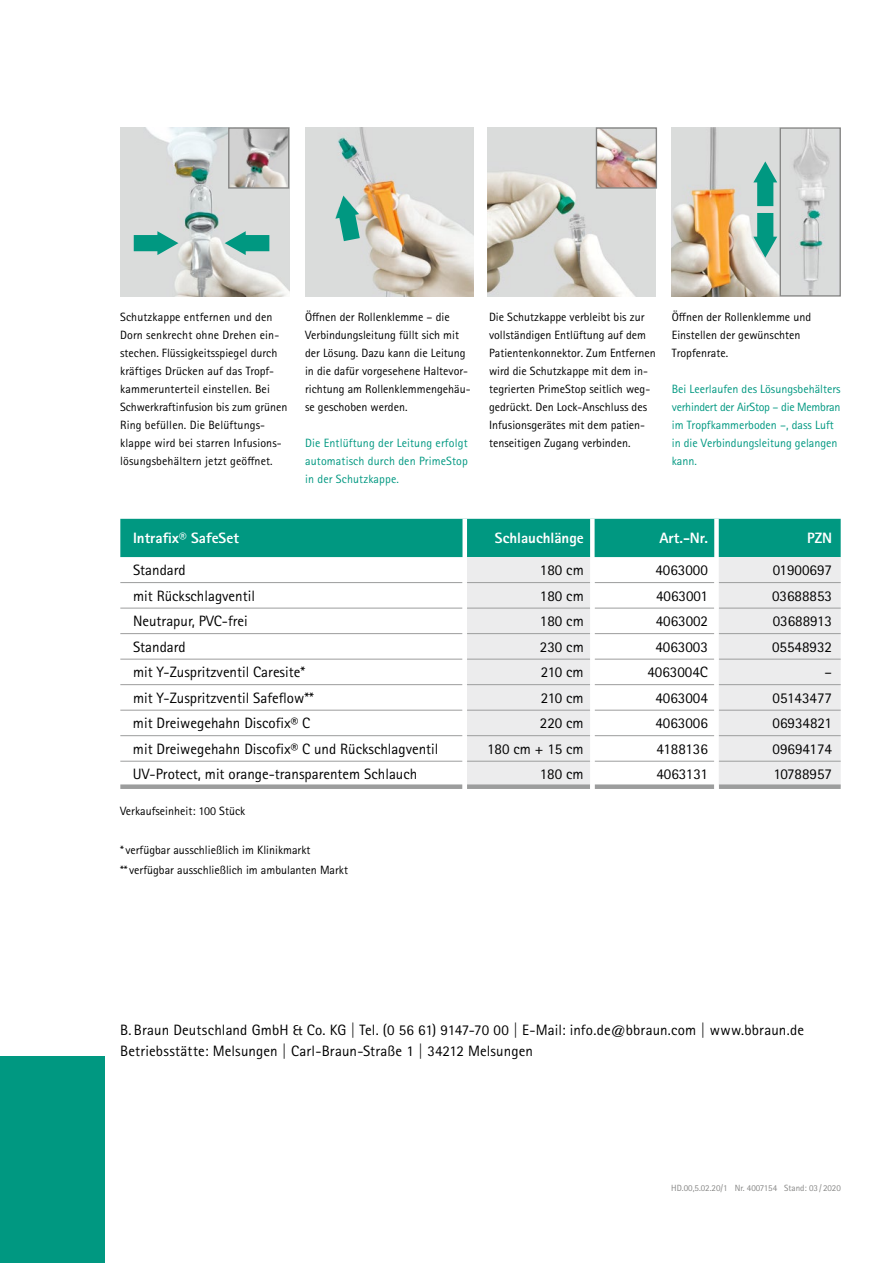
<style>
.page{position:relative;width:893px;height:1263px;background:#fff}
.page>*{position:absolute;margin:0;border:0;box-sizing:border-box;transform-origin:0 0}
.t1{font:15px/21px "Rotis Sans Serif Pro";color:#000}
.t2{font:800 15px "Rotis Sans Serif Pro";color:#fff}
.t3{font:12px/18px "Rotis Sans Serif Pro";color:#000}
.t4{font:12px/18px "Rotis Sans Serif Pro";color:#009881}
.t5{font:9px "Rotis Sans Serif Pro";color:#878786}
</style>
<div class="page">
<div style="left:0;top:1057px;width:104px;height:206px;background:#009881"></div>
<div style="left:120px;top:519px;width:721px;height:38px;background:#009881"></div>
<svg style="left:467px;top:557px;width:374px;height:227px;fill:#ececed"></svg>
<div style="left:462px;top:519px;width:5px;height:38px;background:#fff"></div>
<div style="left:590px;top:519px;width:5px;height:38px;background:#fff"></div>
<div style="left:714px;top:519px;width:5px;height:38px;background:#fff"></div>
<hr style="left:120px;top:582px;width:342px;height:1px;background:#9c9d9d">
<hr style="left:467px;top:582px;width:123px;height:1px;background:#9c9d9d">
<hr style="left:595px;top:582px;width:119px;height:1px;background:#9c9d9d">
<hr style="left:719px;top:582px;width:122px;height:1px;background:#9c9d9d">
<hr style="left:120px;top:608px;width:342px;height:1px;background:#9c9d9d">
<hr style="left:467px;top:608px;width:123px;height:1px;background:#9c9d9d">
<hr style="left:595px;top:608px;width:119px;height:1px;background:#9c9d9d">
<hr style="left:719px;top:608px;width:122px;height:1px;background:#9c9d9d">
<hr style="left:120px;top:633px;width:342px;height:1px;background:#9c9d9d">
<hr style="left:467px;top:633px;width:123px;height:1px;background:#9c9d9d">
<hr style="left:595px;top:633px;width:119px;height:1px;background:#9c9d9d">
<hr style="left:719px;top:633px;width:122px;height:1px;background:#9c9d9d">
<hr style="left:120px;top:659px;width:342px;height:1px;background:#9c9d9d">
<hr style="left:467px;top:659px;width:123px;height:1px;background:#9c9d9d">
<hr style="left:595px;top:659px;width:119px;height:1px;background:#9c9d9d">
<hr style="left:719px;top:659px;width:122px;height:1px;background:#9c9d9d">
<hr style="left:120px;top:684px;width:342px;height:1px;background:#9c9d9d">
<hr style="left:467px;top:684px;width:123px;height:1px;background:#9c9d9d">
<hr style="left:595px;top:684px;width:119px;height:1px;background:#9c9d9d">
<hr style="left:719px;top:684px;width:122px;height:1px;background:#9c9d9d">
<hr style="left:120px;top:710px;width:342px;height:1px;background:#9c9d9d">
<hr style="left:467px;top:710px;width:123px;height:1px;background:#9c9d9d">
<hr style="left:595px;top:710px;width:119px;height:1px;background:#9c9d9d">
<hr style="left:719px;top:710px;width:122px;height:1px;background:#9c9d9d">
<div style="left:120px;top:784px;width:342px;height:5px;background:#9c9d9d"></div>
<div style="left:467px;top:784px;width:123px;height:5px;background:#9c9d9d"></div>
<div style="left:595px;top:784px;width:119px;height:5px;background:#9c9d9d"></div>
<div style="left:719px;top:784px;width:122px;height:5px;background:#9c9d9d"></div>
<div style="left:590px;top:557px;width:5px;height:26px;background:#fff"></div>
<div style="left:714px;top:557px;width:5px;height:26px;background:#fff"></div>
<div style="left:590px;top:583px;width:5px;height:25px;background:#fff"></div>
<div style="left:714px;top:583px;width:5px;height:25px;background:#fff"></div>
<div style="left:590px;top:608px;width:5px;height:26px;background:#fff"></div>
<div style="left:714px;top:608px;width:5px;height:26px;background:#fff"></div>
<div style="left:590px;top:634px;width:5px;height:25px;background:#fff"></div>
<div style="left:714px;top:634px;width:5px;height:25px;background:#fff"></div>
<div style="left:590px;top:659px;width:5px;height:26px;background:#fff"></div>
<div style="left:714px;top:659px;width:5px;height:26px;background:#fff"></div>
<div style="left:590px;top:685px;width:5px;height:25px;background:#fff"></div>
<div style="left:714px;top:685px;width:5px;height:25px;background:#fff"></div>
<hr style="left:120px;top:735px;width:342px;height:1px;background:#9c9d9d">
<hr style="left:467px;top:735px;width:123px;height:1px;background:#9c9d9d">
<hr style="left:595px;top:735px;width:119px;height:1px;background:#9c9d9d">
<hr style="left:719px;top:735px;width:122px;height:1px;background:#9c9d9d">
<hr style="left:120px;top:761px;width:342px;height:1px;background:#9c9d9d">
<hr style="left:467px;top:761px;width:123px;height:1px;background:#9c9d9d">
<hr style="left:595px;top:761px;width:119px;height:1px;background:#9c9d9d">
<hr style="left:719px;top:761px;width:122px;height:1px;background:#9c9d9d">
<div style="left:590px;top:710px;width:5px;height:26px;background:#fff"></div>
<div style="left:714px;top:710px;width:5px;height:26px;background:#fff"></div>
<div style="left:590px;top:736px;width:5px;height:25px;background:#fff"></div>
<div style="left:714px;top:736px;width:5px;height:25px;background:#fff"></div>
<div style="left:590px;top:761px;width:5px;height:28px;background:#fff"></div>
<div style="left:714px;top:761px;width:5px;height:28px;background:#fff"></div>
<img style="left:305px;top:127px;width:168px;height:170px">
<img style="left:120px;top:127px;width:169px;height:170px">
<img style="left:672px;top:127px;width:167px;height:170px">
<img style="left:488px;top:127px;width:168px;height:170px">
<img style="left:230px;top:129px;width:57px;height:58px">
<div style="left:228px;top:127px;width:61px;height:62px;border:1px solid #878786"></div>
<svg style="left:225px;top:231px;width:44px;height:24px"></svg>
<svg style="left:134px;top:231px;width:44px;height:24px"></svg>
<svg style="left:336px;top:196px;width:24px;height:45px"></svg>
<img style="left:598px;top:129px;width:57px;height:58px">
<div style="left:596px;top:127px;width:61px;height:62px;border:1px solid #878786"></div>
<div style="left:780px;top:127px;width:61px;height:170px;border:1px solid #878786"></div>
<svg style="left:753px;top:161px;width:24px;height:45px"></svg>
<svg style="left:753px;top:213px;width:24px;height:45px"></svg>
<p class="t3" style="left:120px;top:308px;width:169px">Schutzkappe entfernen und den Dorn senkrecht ohne Drehen ein&shy;stechen. Flüssigkeitsspiegel durch kräftiges Drücken auf das Tropf&shy;kammerunterteil einstellen. Bei Schwerkraftinfusion bis zum grünen Ring befüllen. Die Belüftungs&shy;klappe wird bei starren Infusions&shy;lösungsbehältern jetzt geöffnet.</p>
<p class="t3" style="left:305px;top:308px;width:167px">Öffnen der Rollenklemme – die<br>Verbindungsleitung füllt sich mit der Lösung. Dazu kann die Leitung in die dafür vorgesehene Haltevor&shy;richtung am Rollenklemmengehäu&shy;se geschoben werden.</p>
<p class="t4" style="left:305px;top:434px;width:164px;text-align:justify">Die Entlüftung der Leitung erfolgt automatisch durch den PrimeStop in der Schutzkappe.</p>
<p class="t3" style="left:489px;top:308px;width:168px">Die Schutzkappe verbleibt bis zur vollständigen Entlüftung auf dem Patientenkonnektor. Zum Entfernen wird die Schutzkappe mit dem in&shy;tegrierten PrimeStop seitlich weg&shy;gedrückt. Den Lock-Anschluss des Infusionsgerätes mit dem patien&shy;tenseitigen Zugang verbinden.</p>
<p class="t3" style="left:672px;top:308px;width:141px">Öffnen der Rollenklemme und<br>Einstellen der gewünschten<br>Tropfenrate.</p>
<p class="t4" style="left:672px;top:380px;width:170px">Bei Leerlaufen des Lösungsbehälters verhindert der AirStop – die Membran im Tropfkammerboden –, dass Luft in die Verbindungsleitung gelangen kann.</p>
<p class="t2" style="left:133px;top:528px;width:107px">Intrafix® SafeSet</p>
<p class="t2" style="left:495px;top:528px;width:90px">Schlauchlänge</p>
<p class="t2" style="left:659px;top:528px;width:50px">Art.-Nr.</p>
<p class="t2" style="left:807px;top:528px;width:27px">PZN</p>
<p class="t1" style="left:133px;top:559px;width:54px">Standard</p>
<p class="t1" style="left:540px;top:559px;width:45px">180 cm</p>
<p class="t1" style="left:655px;top:559px;width:54px">4063000</p>
<p class="t1" style="left:773px;top:559px;width:61px">01900697</p>
<p class="t1" style="left:133px;top:585px;width:123px">mit Rückschlagventil</p>
<p class="t1" style="left:540px;top:585px;width:45px">180 cm</p>
<p class="t1" style="left:656px;top:585px;width:53px">4063001</p>
<p class="t1" style="left:772px;top:585px;width:61px">03688853</p>
<p class="t1" style="left:133px;top:611px;width:116px">Neutrapur, PVC-frei</p>
<p class="t1" style="left:540px;top:611px;width:45px">180 cm</p>
<p class="t1" style="left:656px;top:611px;width:54px">4063002</p>
<p class="t1" style="left:773px;top:611px;width:61px">03688913</p>
<p class="t1" style="left:133px;top:636px;width:54px">Standard</p>
<p class="t1" style="left:540px;top:636px;width:45px">230 cm</p>
<p class="t1" style="left:655px;top:636px;width:54px">4063003</p>
<p class="t1" style="left:772px;top:636px;width:61px">05548932</p>
<p class="t1" style="left:133px;top:662px;width:174px">mit Y-Zuspritzventil Caresite*</p>
<p class="t1" style="left:541px;top:662px;width:44px">210 cm</p>
<p class="t1" style="left:647px;top:662px;width:62px">4063004C</p>
<p class="t1" style="left:825px;top:662px;width:9px">–</p>
<p class="t1" style="left:133px;top:687px;width:182px">mit Y-Zuspritzventil Safeflow**</p>
<p class="t1" style="left:541px;top:687px;width:44px">210 cm</p>
<p class="t1" style="left:655px;top:687px;width:54px">4063004</p>
<p class="t1" style="left:773px;top:687px;width:61px">05143477</p>
<p class="t1" style="left:133px;top:713px;width:179px">mit Dreiwegehahn Discofix® C</p>
<p class="t1" style="left:540px;top:713px;width:45px">220 cm</p>
<p class="t1" style="left:655px;top:713px;width:54px">4063006</p>
<p class="t1" style="left:773px;top:713px;width:61px">06934821</p>
<p class="t1" style="left:133px;top:738px;width:307px">mit Dreiwegehahn Discofix® C und Rückschlagventil</p>
<p class="t1" style="left:487px;top:738px;width:98px">180 cm + 15 cm</p>
<p class="t1" style="left:656px;top:738px;width:53px">4188136</p>
<p class="t1" style="left:773px;top:738px;width:61px">09694174</p>
<p class="t1" style="left:133px;top:764px;width:286px">UV-Protect, mit orange-transparentem Schlauch</p>
<p class="t1" style="left:540px;top:764px;width:45px">180 cm</p>
<p class="t1" style="left:656px;top:764px;width:53px">4063131</p>
<p class="t1" style="left:773px;top:764px;width:60px">10788957</p>
<p class="t3" style="left:120px;top:802px;width:127px">Verkaufseinheit: 100 Stück</p>
<p class="t3" style="left:120px;top:840px;width:229px;line-height:19.5px">* verfügbar ausschließlich im Klinikmarkt<br>** verfügbar ausschließlich im ambulanten Markt</p>
<p class="t1" style="left:120px;top:1020px;width:685px">B. Braun Deutschland GmbH &amp; Co. KG | Tel. (0 56 61) 9147-70 00 | E-Mail: info.de@bbraun.com | www.bbraun.de<br>Betriebsstätte: Melsungen | Carl-Braun-Straße 1 | 34212 Melsungen</p>
<p class="t5" style="left:671px;top:1182px;width:171px">HD.00,5.02.20/1 Nr. 4007154 Stand: 03 / 2020</p>
</div>
